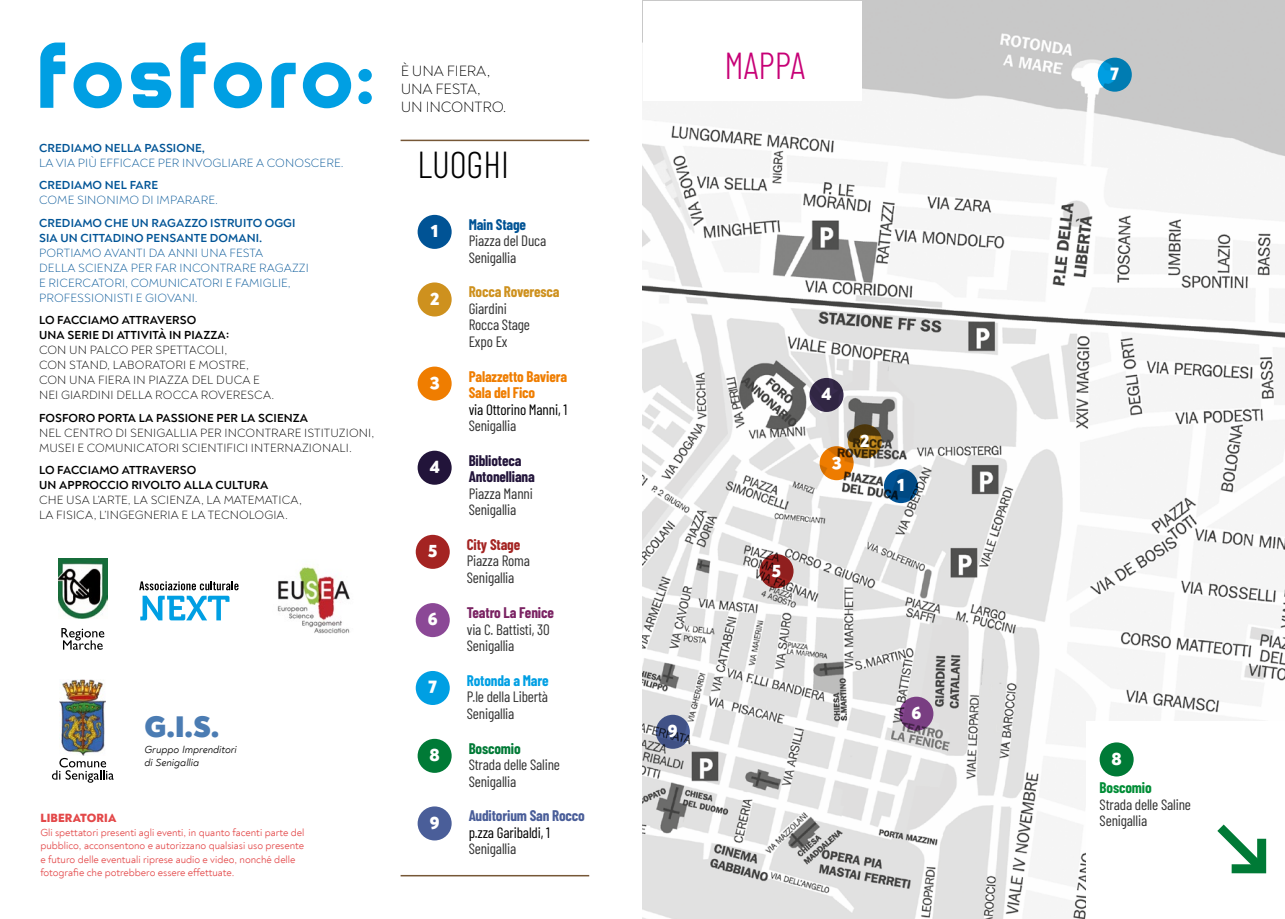
<style>
.page{position:relative;width:1285px;height:919px;background:#fff}
.page>*{position:absolute;margin:0;border:0;box-sizing:border-box;transform-origin:0 0}
.t1{font:300 37.5px "Barlow Condensed";color:#000}
.t2{font:300 37.5px "Barlow Condensed";color:#c70076}
.t3{font:900 30px "Noah";color:#4b7cb3}
.t4{font:800 18px "Noah Grotesque";color:#fff}
.t5{font:15px/16.5px "Barlow Condensed";letter-spacing:-.01em;color:#323232}
.t6{font:15px "Barlow Condensed";letter-spacing:-.01em;color:#000}
.t7{font:300 15px/18px "Noah";letter-spacing:-.01em;color:#000}
.t8{font:700 15px/16.5px "Barlow Condensed";letter-spacing:-.01em;color:#ef7d00}
.t9{font:700 15px/16.5px "Barlow Condensed";letter-spacing:-.01em;color:#22143a}
.t10{font:700 15px "Barlow Condensed";letter-spacing:-.01em;color:#4a5e99}
.t11{font:700 15px "Barlow Condensed";letter-spacing:-.01em;color:#ce911e}
.t12{font:700 15px "Barlow Condensed";letter-spacing:-.01em;color:#7a2262}
.t13{font:700 15px "Barlow Condensed";letter-spacing:-.01em;color:#009fe3}
.t14{font:700 15px "Barlow Condensed";letter-spacing:-.01em;color:#005395}
.t15{font:700 15px "Barlow Condensed";letter-spacing:-.01em;color:#a42422}
.t16{font:700 15px "Barlow Condensed";letter-spacing:-.01em;color:#008d36}
.t17{font:700 15px "Barlow Condensed";letter-spacing:-.01em;color:#007a36}
.t18{font:300 12px/15px "Noah Grotesque";letter-spacing:.01em;color:#000}
.t19{font:300 12px/15px "Noah Grotesque";letter-spacing:.01em;color:#005496}
.t20{font:700 12px/15px "Noah Grotesque";letter-spacing:.01em;color:#000}
.t21{font:700 12px/15px "Noah Grotesque";letter-spacing:.01em;color:#005496}
.t22{font:800 12px "Noah";letter-spacing:.01em;color:#e34849}
.t23{font:10.5px/13.5px "Noah";color:#e34849}
.t24{font:italic 10.5px/12.6px "Noah";color:#000}
</style>
<div class="page">
<img style="left:642px;top:1px;width:642px;height:917px">
<div style="left:643px;top:1px;width:218px;height:100px;background:#fff"></div>
<div style="left:1085px;top:721px;width:199px;height:197px;background:#fff"></div>
<svg style="left:1217px;top:824px;width:50px;height:50px"></svg>
<svg style="left:883px;top:469px;width:34px;height:34px"></svg>
<svg style="left:655px;top:714px;width:34px;height:34px"></svg>
<div style="left:1099px;top:742px;width:34px;height:34px;background:#007a36;border-radius:50%"></div>
<div style="left:809px;top:378px;width:34px;height:34px;background:#312644;border-radius:50%"></div>
<svg style="left:847px;top:424px;width:34px;height:34px"></svg>
<svg style="left:1097px;top:58px;width:34px;height:34px"></svg>
<svg style="left:759px;top:554px;width:34px;height:34px"></svg>
<svg style="left:819px;top:446px;width:34px;height:34px"></svg>
<svg style="left:899px;top:696px;width:34px;height:34px"></svg>
<svg style="left:40px;top:43px;width:25px;height:65px"></svg>
<svg style="left:73px;top:62px;width:49px;height:46px"></svg>
<svg style="left:131px;top:62px;width:40px;height:46px"></svg>
<svg style="left:180px;top:43px;width:25px;height:65px"></svg>
<svg style="left:214px;top:62px;width:48px;height:46px"></svg>
<svg style="left:271px;top:63px;width:24px;height:45px"></svg>
<svg style="left:303px;top:62px;width:48px;height:46px"></svg>
<svg style="left:358px;top:69px;width:14px;height:35px"></svg>
<img style="left:277px;top:566px;width:73px;height:68px">
<img style="left:58px;top:558px;width:49px;height:60px">
<svg style="left:61px;top:628px;width:43px;height:21px"></svg>
<img style="left:60px;top:679px;width:45px;height:76px">
<svg style="left:52px;top:757px;width:62px;height:25px"></svg>
<div style="left:417px;top:215px;width:34px;height:34px;background:#005395;border-radius:50%"></div>
<div style="left:417px;top:450px;width:34px;height:34px;background:#22143a;border-radius:50%"></div>
<div style="left:417px;top:282px;width:34px;height:34px;background:#ce911e;border-radius:50%"></div>
<div style="left:415px;top:603px;width:34px;height:34px;background:#8b4896;border-radius:50%"></div>
<div style="left:415px;top:671px;width:34px;height:34px;background:#009fe3;border-radius:50%"></div>
<div style="left:415px;top:534px;width:34px;height:35px;background:#a42422;border-radius:50%"></div>
<div style="left:417px;top:806px;width:34px;height:34px;background:#4a5e99;border-radius:50%"></div>
<div style="left:417px;top:738px;width:34px;height:34px;background:#007a36;border-radius:50%"></div>
<svg style="left:139px;top:581px;width:99px;height:39px"></svg>
<hr style="left:400px;top:140px;width:189px;height:1px;background:#765736">
<hr style="left:400px;top:874px;width:189px;height:2px;background:#765736">
<div style="left:417px;top:366px;width:34px;height:34px;background:#ef7d00;border-radius:50%"></div>
<p class="t21" style="left:39px;top:140px;width:167px">CREDIAMO NELLA PASSIONE,</p>
<p class="t19" style="left:39px;top:155px;width:306px">LA VIA PIÙ EFFICACE PER INVOGLIARE A CONOSCERE.</p>
<p class="t21" style="left:39px;top:178px;width:121px">CREDIAMO NEL FARE</p>
<p class="t19" style="left:39px;top:193px;width:180px">COME SINONIMO DI IMPARARE.</p>
<p class="t21" style="left:39px;top:215px;width:258px">CREDIAMO CHE UN RAGAZZO ISTRUITO OGGI<br>SIA UN CITTADINO PENSANTE DOMANI.</p>
<p class="t19" style="left:39px;top:245px;width:271px">PORTIAMO AVANTI DA ANNI UNA FESTA<br>DELLA SCIENZA PER FAR INCONTRARE RAGAZZI E RICERCATORI, COMUNICATORI E FAMIGLIE, PROFESSIONISTI E GIOVANI.</p>
<p class="t20" style="left:39px;top:313px;width:191px">LO FACCIAMO ATTRAVERSO<br>UNA SERIE DI ATTIVITÀ IN PIAZZA:</p>
<p class="t18" style="left:39px;top:343px;width:237px">CON UN PALCO PER SPETTACOLI,<br>CON STAND, LABORATORI E MOSTRE,<br>CON UNA FIERA IN PIAZZA DEL DUCA E<br>NEI GIARDINI DELLA ROCCA ROVERESCA.</p>
<p class="t20" style="left:39px;top:410px;width:270px">FOSFORO PORTA LA PASSIONE PER LA SCIENZA</p>
<p class="t18" style="left:39px;top:425px;width:336px">NEL CENTRO DI SENIGALLIA PER INCONTRARE ISTITUZIONI,<br>MUSEI E COMUNICATORI SCIENTIFICI INTERNAZIONALI.</p>
<p class="t20" style="left:39px;top:463px;width:231px">LO FACCIAMO ATTRAVERSO<br>UN APPROCCIO RIVOLTO ALLA CULTURA</p>
<p class="t18" style="left:39px;top:493px;width:264px">CHE USA L’ARTE, LA SCIENZA, LA MATEMATICA,<br>LA FISICA, L’INGEGNERIA E LA TECNOLOGIA.</p>
<h2 class="t3" style="left:144px;top:707px;width:76px">G.I.S.</h2>
<p class="t24" style="left:144px;top:743px;width:94px">Gruppo Imprenditori di Senigallia</p>
<p class="t22" style="left:40px;top:810px;width:77px">LIBERATORIA</p>
<p class="t23" style="left:40px;top:825px;width:265px">Gli spettatori presenti agli eventi, in quanto facenti parte del pubblico, acconsentono e autorizzano qualsiasi uso presente e futuro delle eventuali riprese audio e video, nonché delle fotografie che potrebbero essere effettuate.</p>
<p class="t7" style="left:400px;top:62px;width:107px">È UNA FIERA,<br>UNA FESTA,<br>UN INCONTRO.</p>
<h1 class="t1" style="left:417px;top:138px;width:93px">LUOGHI</h1>
<h3 class="t4" style="left:431px;top:219px;width:9px">1</h3>
<h3 class="t4" style="left:430px;top:287px;width:11px">2</h3>
<h3 class="t4" style="left:429px;top:371px;width:11px">3</h3>
<h3 class="t4" style="left:429px;top:455px;width:11px">4</h3>
<h3 class="t4" style="left:428px;top:539px;width:11px">5</h3>
<h3 class="t4" style="left:428px;top:607px;width:11px">6</h3>
<h3 class="t4" style="left:428px;top:675px;width:10px">7</h3>
<h3 class="t4" style="left:429px;top:743px;width:12px">8</h3>
<h3 class="t4" style="left:429px;top:811px;width:11px">9</h3>
<p class="t14" style="left:468px;top:214px;width:59px">Main Stage</p>
<p class="t5" style="left:468px;top:231px;width:79px">Piazza del Duca<br>Senigallia</p>
<p class="t11" style="left:468px;top:281px;width:92px">Rocca Roveresca</p>
<p class="t5" style="left:468px;top:299px;width:63px">Giardini<br>Rocca Stage<br>Expo Ex</p>
<p class="t8" style="left:468px;top:367px;width:100px">Palazzetto Baviera<br>Sala del Fico</p>
<p class="t6" style="left:468px;top:398px;width:100px">via Ottorino Manni, 1</p>
<p class="t5" style="left:468px;top:416px;width:49px">Senigallia</p>
<p class="t9" style="left:468px;top:451px;width:68px">Biblioteca<br>Antonelliana</p>
<p class="t5" style="left:468px;top:484px;width:66px">Piazza Manni<br>Senigallia</p>
<p class="t15" style="left:466px;top:533px;width:55px">City Stage</p>
<p class="t5" style="left:466px;top:551px;width:65px">Piazza Roma<br>Senigallia</p>
<p class="t12" style="left:466px;top:602px;width:89px">Teatro La Fenice</p>
<p class="t5" style="left:466px;top:619px;width:84px">via C. Battisti, 30<br>Senigallia</p>
<p class="t13" style="left:466px;top:669px;width:83px">Rotonda a Mare</p>
<p class="t5" style="left:466px;top:687px;width:83px">P.le della Libertà<br>Senigallia</p>
<p class="t17" style="left:468px;top:737px;width:53px">Boscomio</p>
<p class="t5" style="left:468px;top:755px;width:93px">Strada delle Saline<br>Senigallia</p>
<p class="t10" style="left:468px;top:805px;width:118px">Auditorium San Rocco</p>
<p class="t6" style="left:468px;top:821px;width:83px">p.zza Garibaldi, 1</p>
<p class="t5" style="left:468px;top:839px;width:49px">Senigallia</p>
<h1 class="t2" style="left:724px;top:39px;width:82px">MAPPA</h1>
<h3 class="t4" style="left:667px;top:719px;width:11px">9</h3>
<h3 class="t4" style="left:771px;top:558px;width:11px">5</h3>
<h3 class="t4" style="left:821px;top:382px;width:11px">4</h3>
<h3 class="t4" style="left:831px;top:451px;width:11px">3</h3>
<h3 class="t4" style="left:860px;top:429px;width:11px">2</h3>
<h3 class="t4" style="left:897px;top:473px;width:9px">1</h3>
<h3 class="t4" style="left:911px;top:701px;width:11px">6</h3>
<h3 class="t4" style="left:1110px;top:62px;width:10px">7</h3>
<h3 class="t4" style="left:1111px;top:747px;width:12px">8</h3>
<p class="t16" style="left:1099px;top:777px;width:53px">Boscomio</p>
<p class="t5" style="left:1099px;top:795px;width:93px">Strada delle Saline<br>Senigallia</p>
</div>
